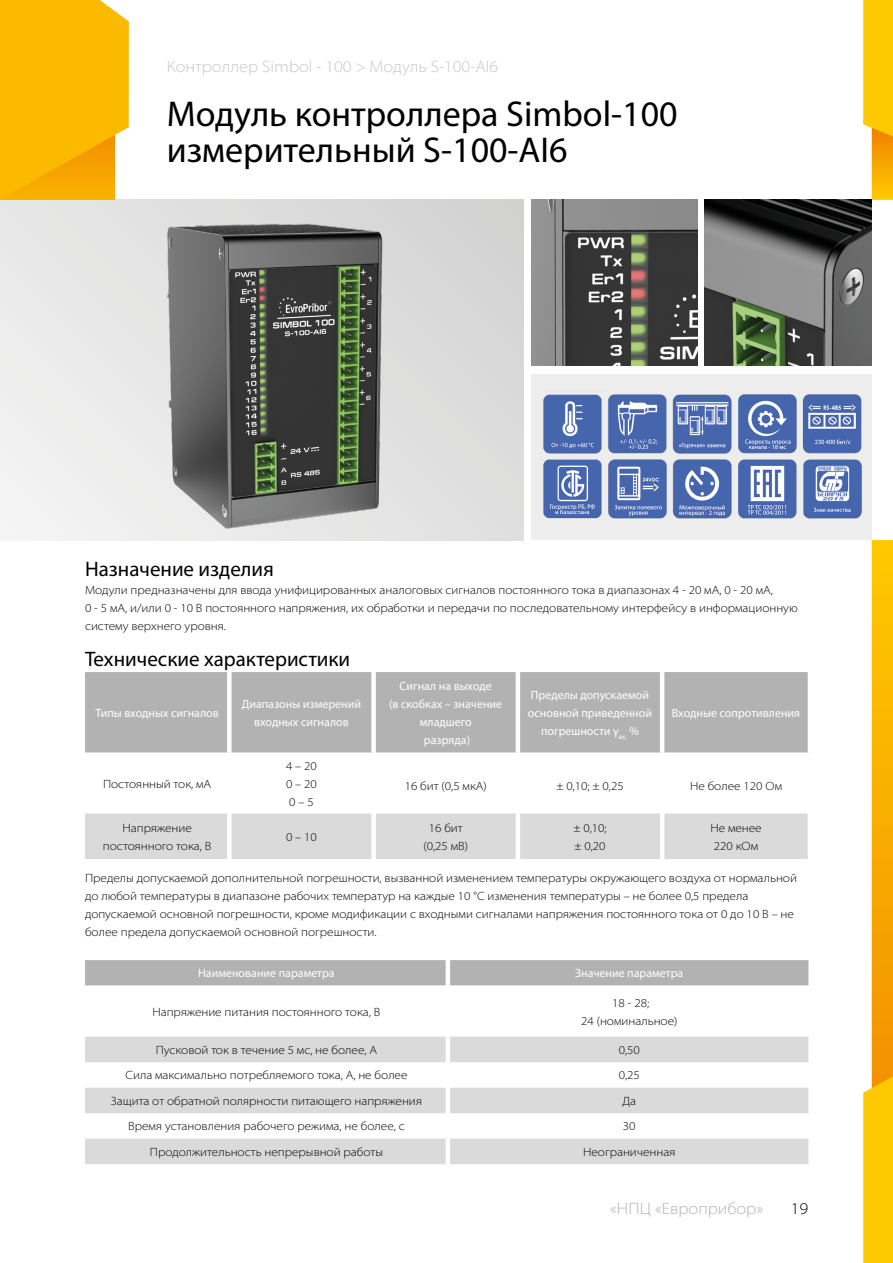
<style>
.page{position:relative;width:893px;height:1263px;background:#fff}
.page>*{position:absolute;margin:0;border:0;box-sizing:border-box;transform-origin:0 0}
.t1{font:36px/36px "Myriad Pro";color:#000}
.t2{font:21px "Myriad Pro";color:#000}
.t3{font:300 semi-expanded 16.5px "Myriad Pro";color:#c6c6c6}
.t4{font:300 semi-expanded 16.5px "Myriad Pro";color:#b3b2b2}
.t5{font:300 semi-expanded 16.5px "Myriad Pro";color:#000}
.t6{font:300 semi-expanded 12px/18px "Myriad Pro";color:#000}
.t7{font:12px/18px "Myriad Pro";color:#fff;text-align:center}
</style>
<div class="page">
<div style="left:532px;top:374px;width:340px;height:166px;background:#ededed"></div>
<svg style="left:0;top:0;width:129px;height:200px;background:#faba0b"></svg>
<svg style="left:872px;top:142px;width:21px;height:58px"></svg>
<svg style="left:863px;top:0;width:30px;height:142px;background:#fdc70a"></svg>
<svg style="left:863px;top:540px;width:30px;height:723px"></svg>
<img style="left:0;top:200px;width:523px;height:340px">
<img style="left:532px;top:200px;width:165px;height:166px">
<img style="left:705px;top:200px;width:167px;height:166px">
<img style="left:543px;top:394px;width:319px;height:125px">
<div style="left:85px;top:672px;width:723px;height:81px;background:#b3b2b2"></div>
<div style="left:85px;top:813px;width:723px;height:46px;background:#dadada"></div>
<div style="left:227px;top:672px;width:5px;height:81px;background:#fff"></div>
<div style="left:371px;top:672px;width:5px;height:81px;background:#fff"></div>
<hr style="left:516px;top:672px;width:4px;height:81px;background:#fff">
<hr style="left:660px;top:672px;width:4px;height:81px;background:#fff">
<div style="left:227px;top:813px;width:5px;height:46px;background:#fff"></div>
<div style="left:371px;top:813px;width:5px;height:46px;background:#fff"></div>
<hr style="left:516px;top:813px;width:4px;height:46px;background:#fff">
<hr style="left:660px;top:813px;width:4px;height:46px;background:#fff">
<svg style="left:85px;top:960px;width:723px;height:26px;background:#b5b4b4"></svg>
<svg style="left:85px;top:1036px;width:723px;height:1px"></svg>
<svg style="left:85px;top:1037px;width:723px;height:127px;fill:#dadada"></svg>
<hr style="left:446px;top:960px;width:4px;height:26px;background:#fff">
<hr style="left:446px;top:986px;width:4px;height:51px;background:#fff">
<hr style="left:446px;top:1037px;width:4px;height:25px;background:#fff">
<hr style="left:446px;top:1062px;width:4px;height:26px;background:#fff">
<hr style="left:446px;top:1088px;width:4px;height:25px;background:#fff">
<hr style="left:446px;top:1113px;width:4px;height:26px;background:#fff">
<hr style="left:446px;top:1139px;width:4px;height:25px;background:#fff">
<h3 class="t3" style="left:167px;top:57px;width:333px">Контроллер Simbol - 100 &gt; Модуль S-100-AI6</h3>
<h1 class="t1" style="left:167px;top:95px;width:512px">Модуль контроллера Simbol-100 измерительный S-100-AI6</h1>
<h2 class="t2" style="left:85px;top:556px;width:190px">Назначение изделия</h2>
<p class="t6" style="left:85px;top:581px;width:714px">Модули предназначены для ввода унифицированных аналоговых сигналов постоянного тока в диапазонах 4 - 20 мА, 0 - 20 мА,<br>0 - 5 мА, и/или 0 - 10 В постоянного напряжения, их обработки и передачи по последовательному интерфейсу в информационную систему верхнего уровня.</p>
<h2 class="t2" style="left:85px;top:646px;width:267px">Технические характеристики</h2>
<p class="t7" style="left:96px;top:704px;width:125px">Типы входных сигналов</p>
<p class="t7" style="left:242px;top:695px;width:121px">Диапазоны измерений входных сигналов</p>
<p class="t7" style="left:389px;top:677px;width:114px">Сигнал на выходе<br>(в скобках – значение младшего<br>разряда)</p>
<p class="t7" style="left:528px;top:686px;width:126px">Пределы допускаемой основной приведенной погрешности γ<sub>вх,</sub> %</p>
<p class="t7" style="left:672px;top:704px;width:130px">Входные сопротивления</p>
<p class="t6" style="left:103px;top:775px;width:110px">Постоянный ток, мА</p>
<p class="t6" style="left:286px;top:757px;width:32px;text-align:justify">4 – 20<br>0 – 20<br>0 – 5</p>
<p class="t6" style="left:405px;top:777px;width:84px">16 бит (0,5 мкА)</p>
<p class="t6" style="left:556px;top:777px;width:69px">± 0,10; ± 0,25</p>
<p class="t6" style="left:690px;top:777px;width:94px">Не более 120 Ом</p>
<p class="t6" style="left:103px;top:819px;width:110px;text-align:center">Напряжение постоянного тока, В</p>
<p class="t6" style="left:286px;top:828px;width:32px">0 – 10</p>
<p class="t6" style="left:423px;top:819px;width:46px;text-align:center">16 бит (0,25 мВ)</p>
<p class="t6" style="left:573px;top:819px;width:35px">± 0,10; ± 0,20</p>
<p class="t6" style="left:710px;top:819px;width:53px">Не менее<br>220 кОм</p>
<p class="t6" style="left:85px;top:869px;width:713px">Пределы допускаемой дополнительной погрешности, вызванной изменением температуры окружающего воздуха от нормальной до любой температуры в диапазоне рабочих температур на каждые 10 °С изменения температуры – не более 0,5 предела допускаемой основной погрешности, кроме модификации с входными сигналами напряжения постоянного тока от 0 до 10 В – не более предела допускаемой основной погрешности.</p>
<p class="t7" style="left:198px;top:964px;width:138px">Наименование параметра</p>
<p class="t7" style="left:575px;top:964px;width:109px">Значение параметра</p>
<p class="t6" style="left:152px;top:1003px;width:230px">Напряжение питания постоянного тока, В</p>
<p class="t6" style="left:581px;top:994px;width:98px;text-align:center">18 - 28;<br>24 (номинальное)</p>
<p class="t6" style="left:156px;top:1041px;width:223px">Пусковой ток в течение 5 мс, не более, А</p>
<p class="t6" style="left:619px;top:1041px;width:23px">0,50</p>
<p class="t6" style="left:125px;top:1066px;width:284px">Сила максимально потребляемого тока, А, не более</p>
<p class="t6" style="left:619px;top:1066px;width:23px">0,25</p>
<p class="t6" style="left:111px;top:1092px;width:313px">Защита от обратной полярности питающего напряжения</p>
<p class="t6" style="left:622px;top:1092px;width:15px">Да</p>
<p class="t6" style="left:128px;top:1117px;width:278px">Время установления рабочего режима, не более, с</p>
<p class="t6" style="left:623px;top:1117px;width:14px">30</p>
<p class="t6" style="left:150px;top:1143px;width:235px">Продолжительность непрерывной работы</p>
<p class="t6" style="left:583px;top:1143px;width:94px">Неограниченная</p>
<h3 class="t4" style="left:610px;top:1199px;width:154px">«НПЦ «Европрибор»</h3>
<h3 class="t5" style="left:791px;top:1199px;width:19px">19</h3>
</div>
